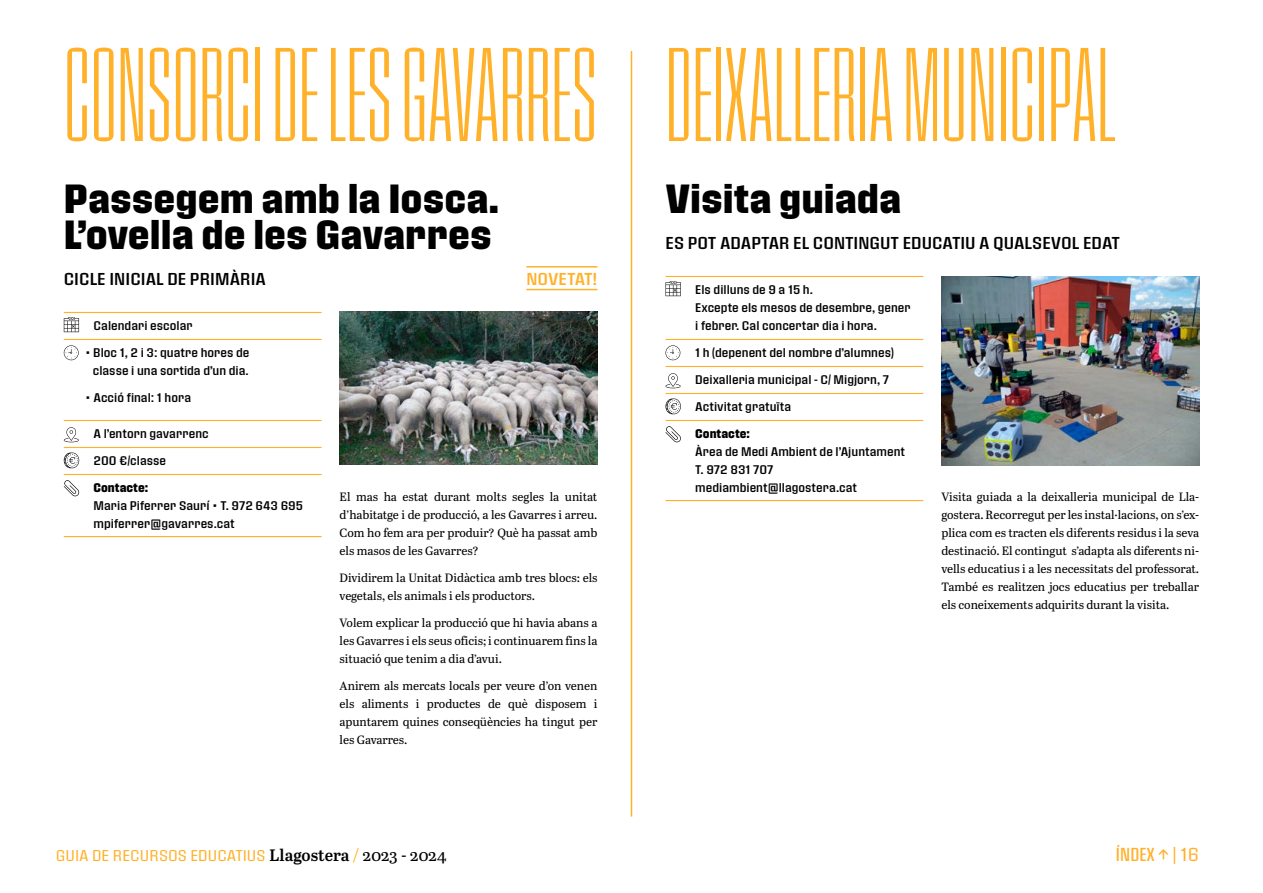
<style>
.page{position:relative;width:1263px;height:893px;background:#fff}
.page>*{position:absolute;margin:0;border:0;box-sizing:border-box;transform-origin:0 0}
.t1{font:127.5px "Pressio No.21";color:#ffb12a}
.t2{font:39px/36px "Pressio No.54";color:#000}
.t3{font:18px "Pressio No.42";letter-spacing:.005em;color:#ffb12a}
.t4{font:16.5px "Pressio No.52";color:#000}
.t5{font:16.5px "Pressio No.52";letter-spacing:-.005em;color:#ffb12a}
.t6{font:15px "Pressio No.51";color:#ffb12a}
.t7{font:12px/18px "Abril Text";letter-spacing:-.005em;color:#000;text-align:justify}
.t8{font:12px/18px "Pressio No.52";color:#000}
.t9{font:12px "Pressio No.54";color:#000}
.s1{font-family:"Abril Text";font-weight:600;font-size:16.5px;color:#000}
.s2{font-family:"Abril Text";font-size:16.5px}
.s3{font-family:"Abril Text";font-size:16.5px;color:#000}
.s4{font-family:"Pressio No.51"}
</style>
<div class="page">
<hr style="left:631px;top:51px;width:1px;height:766px;background:#ffb12a">
<hr style="left:665px;top:500px;width:258px;height:1px;background:#ffb12a">
<hr style="left:665px;top:276px;width:258px;height:1px;background:#ffb12a">
<hr style="left:665px;top:339px;width:258px;height:1px;background:#ffb12a">
<hr style="left:665px;top:366px;width:258px;height:1px;background:#ffb12a">
<hr style="left:665px;top:393px;width:258px;height:1px;background:#ffb12a">
<hr style="left:665px;top:420px;width:258px;height:1px;background:#ffb12a">
<svg style="left:665px;top:281px;width:16px;height:15px"></svg>
<svg style="left:665px;top:345px;width:15px;height:15px"></svg>
<svg style="left:665px;top:373px;width:16px;height:15px"></svg>
<svg style="left:665px;top:399px;width:16px;height:15px"></svg>
<svg style="left:665px;top:426px;width:16px;height:16px"></svg>
<img style="left:941px;top:276px;width:258px;height:189px">
<hr style="left:64px;top:536px;width:258px;height:1px;background:#ffb12a">
<hr style="left:64px;top:312px;width:258px;height:1px;background:#ffb12a">
<hr style="left:64px;top:339px;width:258px;height:1px;background:#ffb12a">
<hr style="left:64px;top:420px;width:258px;height:1px;background:#ffb12a">
<hr style="left:64px;top:447px;width:258px;height:1px;background:#ffb12a">
<hr style="left:64px;top:474px;width:258px;height:1px;background:#ffb12a">
<svg style="left:64px;top:317px;width:15px;height:15px"></svg>
<svg style="left:64px;top:345px;width:15px;height:15px"></svg>
<svg style="left:64px;top:427px;width:15px;height:15px"></svg>
<svg style="left:64px;top:453px;width:15px;height:15px"></svg>
<svg style="left:64px;top:480px;width:15px;height:16px"></svg>
<img style="left:340px;top:312px;width:257px;height:153px">
<hr style="left:526px;top:266px;width:71px;height:2px;background:#ffb12a">
<hr style="left:526px;top:289px;width:71px;height:1px;background:#ffb12a">
<h1 class="t1" style="left:64px;top:33px;width:535px">CONSORCI DE LES GAVARRES</h1>
<h2 class="t2" style="left:64px;top:179px;width:437px">Passegem amb la Iosca.<br>L’ovella de les Gavarres</h2>
<h3 class="t4" style="left:64px;top:269px;width:204px">CICLE INICIAL DE PRIMÀRIA</h3>
<p class="t8" style="left:94px;top:316px;width:101px">Calendari escolar</p>
<p class="t8" style="left:85px;top:343px;width:166px;text-align:center">• Bloc 1, 2 i 3: quatre hores de classe i una sortida d’un dia.</p>
<p class="t8" style="left:85px;top:388px;width:108px">• Acció final: 1 hora</p>
<p class="t8" style="left:94px;top:424px;width:117px">A l’entorn gavarrenc</p>
<p class="t8" style="left:94px;top:451px;width:74px">200 €/classe</p>
<p class="t9" style="left:94px;top:480px;width:56px">Contacte:</p>
<p class="t8" style="left:94px;top:496px;width:211px">Maria Piferrer Saurí • T. 972 643 695 mpiferrer@gavarres.cat</p>
<p class="t7" style="left:340px;top:487px;width:259px">El mas ha estat durant molts segles la unitat d’habitatge i de producció, a les Gavarres i arreu.<br>Com ho fem ara per produir? Què ha passat amb els masos de les Gavarres?</p>
<p class="t7" style="left:340px;top:568px;width:259px">Dividirem la Unitat Didàctica amb tres blocs: els vegetals, els animals i els productors.</p>
<p class="t7" style="left:340px;top:613px;width:259px">Volem explicar la producció que hi havia abans a les Gavarres i els seus oficis; i continuarem fins la situació que tenim a dia d’avui.</p>
<p class="t7" style="left:340px;top:676px;width:259px">Anirem als mercats locals per veure d’on venen els aliments i productes de què disposem i apuntarem quines conseqüències ha tingut per les Gavarres.</p>
<h3 class="t5" style="left:526px;top:268px;width:73px">NOVETAT!</h3>
<h1 class="t1" style="left:665px;top:33px;width:452px">DEIXALLERIA MUNICIPAL</h1>
<h2 class="t2" style="left:665px;top:179px;width:237px">Visita guiada</h2>
<h3 class="t4" style="left:665px;top:233px;width:456px">ES POT ADAPTAR EL CONTINGUT EDUCATIU A QUALSEVOL EDAT</h3>
<p class="t8" style="left:695px;top:280px;width:217px">Els dilluns de 9 a 15 h.<br>Excepte els mesos de desembre, gener i febrer. Cal concertar dia i hora.</p>
<p class="t8" style="left:695px;top:343px;width:200px">1 h (depenent del nombre d’alumnes)</p>
<p class="t8" style="left:695px;top:370px;width:195px">Deixalleria municipal - C/ Migjorn, 7</p>
<p class="t8" style="left:695px;top:397px;width:97px">Activitat gratuïta</p>
<p class="t9" style="left:695px;top:426px;width:56px">Contacte:</p>
<p class="t8" style="left:695px;top:442px;width:211px">Àrea de Medi Ambient de l’Ajuntament<br>T. 972 831 707 mediambient@llagostera.cat</p>
<p class="t7" style="left:941px;top:487px;width:259px">Visita guiada a la deixalleria municipal de Lla&shy;gostera. Recorregut per les instal·lacions, on s’ex&shy;plica com es tracten els diferents residus i la seva destinació. El contingut s’adapta als diferents ni&shy;vells educatius i a les necessitats del professorat.<br>També es realitzen jocs educatius per treballar els coneixements adquirits durant la visita.</p>
<p class="t6" style="left:56px;top:846px;width:392px">GUIA DE RECURSOS EDUCATIUS <span class="s1">Llagostera</span> <span class="s2">/</span> <span class="s3">2023 - 2024</span></p>
<h3 class="t3" style="left:1116px;top:844px;width:85px">ÍNDEX ↑ <span class="s4">| 16</span></h3>
</div>
